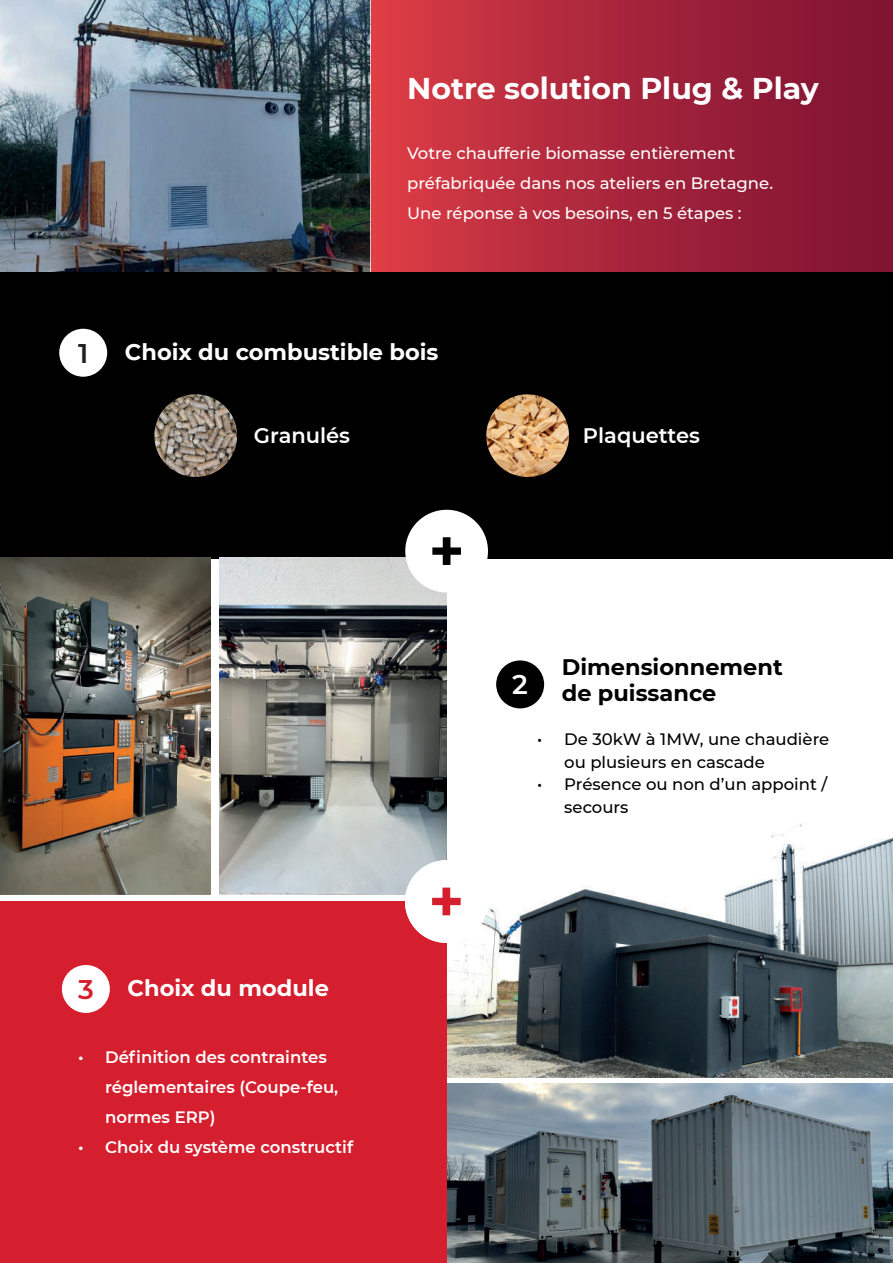
<style>
.page{position:relative;width:893px;height:1263px;background:#fff}
.page>*{position:absolute;margin:0;border:0;box-sizing:border-box;transform-origin:0 0}
.t1{font:700 60px "Montserrat";color:#000001}
.t2{font:700 60px "Montserrat";color:#d51f2e}
.t3{font:700 30px "Montserrat";color:#fff}
.t4{font:600 27px "Montserrat";color:#231f20}
.t5{font:600 27px "Montserrat";color:#fff}
.t6{font:600 27px "Montserrat";color:#d51f2e}
.t7{font:700 22.5px "Montserrat";color:#fff}
.t8{font:700 22.5px "Montserrat";color:#000001}
.t9{font:600 21px "Montserrat";color:#fff}
.t10{font:500 16.5px/30px "Montserrat";color:#fff}
.t11{font:600 16.5px/30px "Montserrat";color:#fff}
.t12{font:500 16.5px/22.5px "Montserrat";color:#000001}
</style>
<div class="page">
<div style="left:0;top:901px;width:893px;height:362px;background:#d51f2e"></div>
<div style="left:0;top:272px;width:893px;height:286px;background:#000001"></div>
<div style="left:369px;top:0;width:524px;height:272px;background:linear-gradient(to right,#da3b45,#791031)"></div>
<div style="left:59px;top:329px;width:48px;height:48px;background:#fff;border-radius:50%"></div>
<img style="left:154px;top:394px;width:83px;height:83px;border-radius:41px">
<img style="left:486px;top:394px;width:83px;height:83px;border-radius:41px">
<div style="left:496px;top:660px;width:48px;height:48px;background:#000001;border-radius:50%"></div>
<div style="left:62px;top:965px;width:48px;height:48px;background:#fff;border-radius:50%"></div>
<img style="left:0;top:557px;width:211px;height:337px">
<img style="left:220px;top:558px;width:226px;height:336px">
<div style="left:405px;top:510px;width:83px;height:82px;background:#fff;border-radius:50%"></div>
<img style="left:0;top:0;width:370px;height:272px">
<img style="left:448px;top:824px;width:445px;height:439px">
<hr style="left:448px;top:1078px;width:445px;height:4px;background:#fff">
<div style="left:405px;top:860px;width:83px;height:83px;background:#fff;border-radius:50%"></div>
<h2 class="t3" style="left:407px;top:66px;width:413px">Notre solution Plug &amp; Play</h2>
<p class="t10" style="left:407px;top:137px;width:367px">Votre chaufferie biomasse entièrement préfabriquée dans nos ateliers en Bretagne.<br>Une réponse à vos besoins, en 5 étapes :</p>
<h3 class="t4" style="left:78px;top:334px;width:12px">1</h3>
<h3 class="t7" style="left:125px;top:336px;width:315px">Choix du combustible bois</h3>
<p class="t9" style="left:254px;top:421px;width:98px">Granulés</p>
<h1 class="t1" style="left:429px;top:507px;width:37px">+</h1>
<h1 class="t2" style="left:428px;top:858px;width:37px">+</h1>
<p class="t9" style="left:583px;top:421px;width:118px">Plaquettes</p>
<h3 class="t8" style="left:562px;top:651px;width:222px">Dimensionnement</h3>
<h3 class="t5" style="left:512px;top:666px;width:17px">2</h3>
<h3 class="t8" style="left:562px;top:677px;width:156px">de puissance</h3>
<p class="t12" style="left:564px;top:728px;width:267px;text-indent:-27px">• De 30kW à 1MW, une chaudière ou plusieurs en cascade</p>
<p class="t12" style="left:564px;top:773px;width:264px;text-indent:-27px">• Présence ou non d’un appoint / secours</p>
<h3 class="t6" style="left:78px;top:970px;width:17px">3</h3>
<h3 class="t7" style="left:128px;top:972px;width:203px">Choix du module</h3>
<p class="t11" style="left:105px;top:1041px;width:235px;text-indent:-27px">• Définition des contraintes réglementaires (Coupe-feu, normes ERP)</p>
<p class="t11" style="left:78px;top:1131px;width:277px">• Choix du système constructif</p>
</div>
